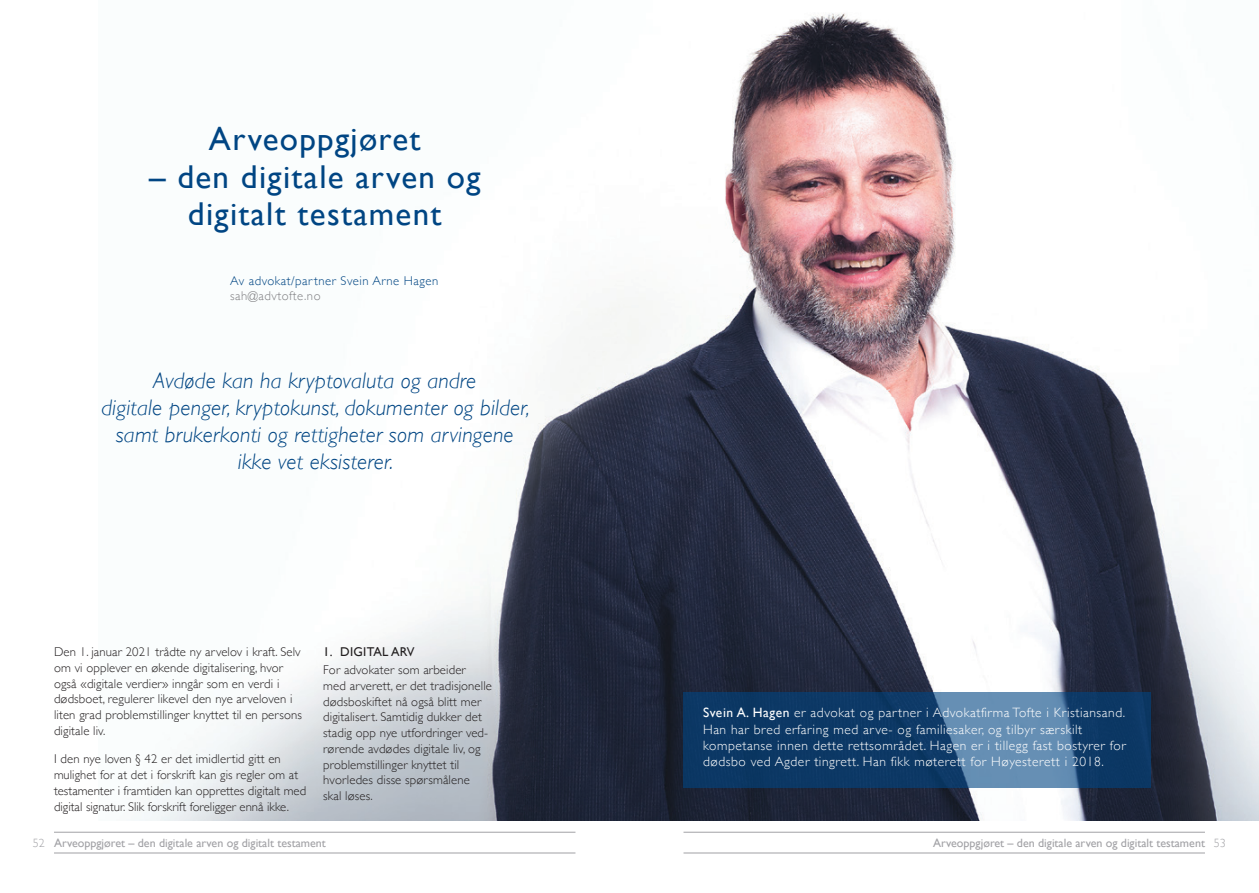
<style>
.page{position:relative;width:1259px;height:893px;background:#fff}
.page>*{position:absolute;margin:0;border:0;box-sizing:border-box;transform-origin:0 0}
.t1{font:33px/37.5px "Gill Sans";letter-spacing:.04em;color:#004583;text-align:center}
.t2{font:italic 300 22.5px/27px "Gill Sans";letter-spacing:.01em;color:#004583;text-align:center}
.t3{font:300 13.5px/16.2px "Gill Sans";letter-spacing:.04em;color:#fff}
.t4{font:300 12.75px/15.8px "Gill Sans";letter-spacing:.01em;color:#231f20}
.t5{font:300 12.75px "Gill Sans";letter-spacing:.04em;color:#004583}
.t6{font:300 12.75px "Gill Sans";letter-spacing:.04em;color:#808083}
.t7{font:12.75px "Gill Sans";letter-spacing:.02em;color:#231f20}
.t8{font:12px "Gill Sans";color:#a1a1a5}
.t9{font:300 12px "Gill Sans";color:#a1a1a5}
.s1{font-weight:400}
</style>
<div class="page">
<img style="left:139px;top:13px;width:1120px;height:808px">
<svg style="left:683px;top:692px;width:467px;height:96px;background:#234e79"></svg>
<hr style="left:54px;top:832px;width:521px;height:1px;background:#a1a1a5">
<hr style="left:54px;top:853px;width:521px;height:1px;background:#a1a1a5">
<hr style="left:683px;top:832px;width:522px;height:1px;background:#a1a1a5">
<hr style="left:683px;top:853px;width:522px;height:1px;background:#a1a1a5">
<h1 class="t1" style="left:209px;top:120px;width:213px">Arveoppgjøret</h1>
<h1 class="t1" style="left:149px;top:158px;width:333px">– den digitale arven og digitalt testament</h1>
<p class="t5" style="left:230px;top:271px;width:210px">Av advokat/partner Svein Arne Hagen</p>
<p class="t6" style="left:230px;top:286px;width:92px">sah@advtofte.no</p>
<h2 class="t2" style="left:101px;top:367px;width:430px">Avdøde kan ha kryptovaluta og andre<br>digitale penger, kryptokunst, dokumenter og bilder, samt brukerkonti og rettigheter som arvingene ikke vet eksisterer.</h2>
<p class="t4" style="left:54px;top:644px;width:249px">Den 1. januar 2021 trådte ny arvelov i kraft. Selv om vi opplever en økende digitalisering, hvor også «digitale verdier» inngår som en verdi i dødsboet, regulerer likevel den nye arveloven i liten grad problemstillinger knyttet til en persons digitale liv.</p>
<p class="t4" style="left:54px;top:751px;width:254px">I den nye loven § 42 er det imidlertid gitt en mulighet for at det i forskrift kan gis regler om at testamenter i framtiden kan opprettes digitalt med digital signatur. Slik forskrift foreligger ennå ikke.</p>
<p class="t7" style="left:323px;top:644px;width:93px">1. DIGITAL ARV</p>
<p class="t4" style="left:323px;top:661px;width:170px">For advokater som arbeider<br>med arverett, er det tradisjonelle dødsboskiftet nå også blitt mer digitalisert. Samtidig dukker det stadig opp nye utfordringer ved&shy;rørende avdødes digitale liv, og problemstillinger knyttet til hvorledes disse spørsmålene<br>skal løses.</p>
<p class="t3" style="left:703px;top:704px;width:424px"><span class="s1">Svein A. Hagen</span> er advokat og partner i Advokatfirma Tofte i Kristiansand.<br>Han har bred erfaring med arve- og familiesaker, og tilbyr særskilt kompetanse innen dette rettsområdet. Hagen er i tillegg fast bostyrer for dødsbo ved Agder tingrett. Han fikk møterett for Høyesterett i 2018.</p>
<p class="t9" style="left:33px;top:834px;width:13px">52</p>
<p class="t9" style="left:1214px;top:834px;width:13px">53</p>
<p class="t8" style="left:54px;top:836px;width:273px">Arveoppgjøret – den digitale arven og digitalt testament</p>
<p class="t8" style="left:933px;top:836px;width:273px">Arveoppgjøret – den digitale arven og digitalt testament</p>
</div>
